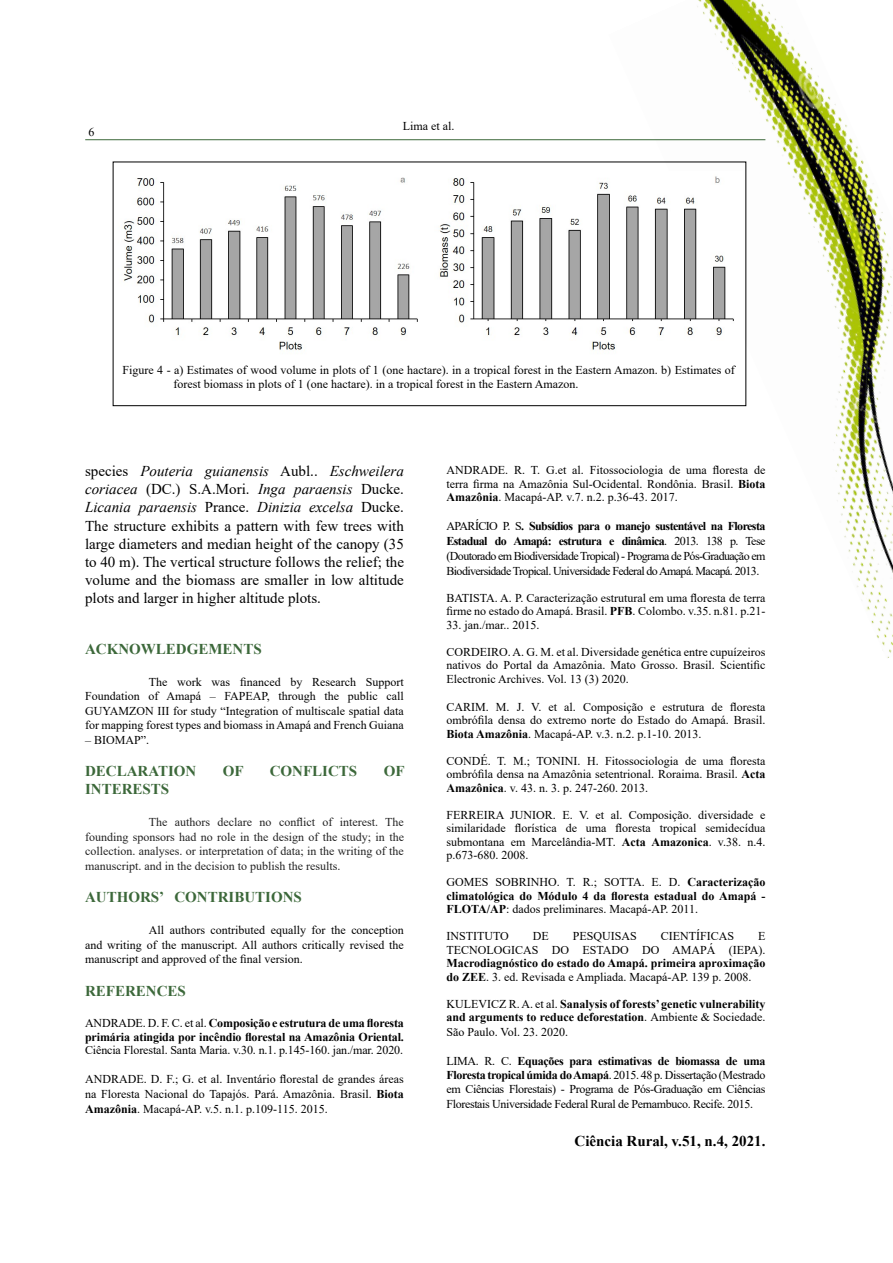
<style>
.page{position:relative;width:893px;height:1263px;background:#fff}
.page>*{position:absolute;margin:0;border:0;box-sizing:border-box;transform-origin:0 0}
.t1{font:15px/18px "Times New Roman";color:#000;text-align:justify}
.t2{font:700 15px "Times New Roman";color:#3c683a}
.t3{font:700 15px "Times New Roman";color:#000}
.t4{font:12px/13.5px "Times New Roman";color:#000;text-align:justify}
.t5{font:700 12px/13.5px "Times New Roman";color:#000}
.t6{font:12px/14.4px "Times New Roman";color:#222;text-align:justify}
.s1{font-style:italic}
.s2{font-weight:400}
.s3{font-weight:700}
</style>
<div class="page">
<img style="left:608px;top:0;width:285px;height:658px">
<hr style="left:85px;top:139px;width:680px;height:1px;background:#3c683a">
<img style="left:123px;top:172px;width:619px;height:190px">
<div style="left:113px;top:162px;width:633px;height:244px;border:1px solid #000"></div>
<p class="t4" style="left:88px;top:125px;width:7px">6</p>
<p class="t4" style="left:403px;top:119px;width:53px">Lima et al.</p>
<p class="t4" style="left:174px;top:362px;width:563px;line-height:14.4px;text-indent:-51px">Figure 4 - a) Estimates of wood volume in plots of 1 (one hactare). in a tropical forest in the Eastern Amazon. b) Estimates of forest biomass in plots of 1 (one hactare). in a tropical forest in the Eastern Amazon.</p>
<p class="t1" style="left:85px;top:462px;width:320px">species <span class="s1">Pouteria guianensis</span> Aubl.. <span class="s1">Eschweilera coriacea</span> (DC.) S.A.Mori. <span class="s1">Inga paraensis</span> Ducke.<br><span class="s1">Licania paraensis</span> Prance. <span class="s1">Dinizia excelsa</span> Ducke.<br>The structure exhibits a pattern with few trees with large diameters and median height of the canopy (35 to 40 m). The vertical structure follows the relief; the volume and the biomass are smaller in low altitude plots and larger in higher altitude plots.</p>
<p class="t2" style="left:85px;top:638px;width:178px">ACKNOWLEDGEMENTS</p>
<p class="t4" style="left:85px;top:674px;width:320px;line-height:14.4px;text-indent:64px">The work was financed by Research Support Foundation of Amapá – FAPEAP, through the public call GUYAMZON III for study “Integration of multiscale spatial data for mapping forest types and biomass in Amapá and French Guiana</p>
<p class="t4" style="left:85px;top:732px;width:65px">– BIOMAP”.</p>
<p class="t2" style="left:85px;top:760px;width:113px">DECLARATION</p>
<p class="t2" style="left:223px;top:760px;width:22px">OF</p>
<p class="t2" style="left:270px;top:760px;width:89px">CONFLICTS</p>
<p class="t2" style="left:384px;top:760px;width:22px">OF</p>
<p class="t2" style="left:85px;top:778px;width:86px">INTERESTS</p>
<p class="t6" style="left:85px;top:815px;width:320px;text-indent:64px">The authors declare no conflict of interest. The founding sponsors had no role in the design of the study; in the collection. analyses. or interpretation of data; in the writing of the manuscript. and in the decision to publish the results.</p>
<p class="t2" style="left:85px;top:886px;width:218px">AUTHORS’ CONTRIBUTIONS</p>
<p class="t4" style="left:85px;top:923px;width:320px;line-height:14.4px;text-indent:64px">All authors contributed equally for the conception and writing of the manuscript. All authors critically revised the manuscript and approved of the final version.</p>
<p class="t2" style="left:85px;top:980px;width:102px">REFERENCES</p>
<p class="t5" style="left:85px;top:1016px;width:320px"><span class="s2">ANDRADE. D. F. C. et al.</span> Composição e estrutura de uma floresta primária atingida por incêndio florestal na Amazônia Oriental.</p>
<p class="t4" style="left:85px;top:1043px;width:320px">Ciência Florestal. Santa Maria. v.30. n.1. p.145-160. jan./mar. 2020.</p>
<p class="t4" style="left:85px;top:1071px;width:320px;line-height:15px">ANDRADE. D. F.; G. et al. Inventário florestal de grandes áreas na Floresta Nacional do Tapajós. Pará. Amazônia. Brasil. <span class="s3">Biota Amazônia</span>. Macapá-AP. v.5. n.1. p.109-115. 2015.</p>
<p class="t4" style="left:446px;top:463px;width:320px">ANDRADE. R. T. G.et al. Fitossociologia de uma floresta de terra firma na Amazônia Sul-Ocidental. Rondônia. Brasil. <span class="s3">Biota Amazônia</span>. Macapá-AP. v.7. n.2. p.36-43. 2017.</p>
<p class="t4" style="left:446px;top:518px;width:320px;line-height:15px">APARÍCIO P. S<span class="s3">. Subsídios para o manejo sustentável na Floresta Estadual do Amapá: estrutura e dinâmica</span>. 2013. 138 p. Tese (Doutorado em Biodiversidade Tropical) - Programa de Pós-Graduação em Biodiversidade Tropical. Universidade Federal do Amapá. Macapá. 2013.</p>
<p class="t4" style="left:446px;top:591px;width:320px">BATISTA. A. P. Caracterização estrutural em uma floresta de terra firme no estado do Amapá. Brasil. <span class="s3">PFB</span>. Colombo. v.35. n.81. p.21-</p>
<p class="t4" style="left:446px;top:618px;width:94px">33. jan./mar.. 2015.</p>
<p class="t4" style="left:446px;top:645px;width:320px">CORDEIRO. A. G. M. et al. Diversidade genética entre cupuízeiros nativos do Portal da Amazônia. Mato Grosso. Brasil. Scientific Electronic Archives. Vol. 13 (3) 2020.</p>
<p class="t4" style="left:446px;top:700px;width:320px">CARIM. M. J. V. et al. Composição e estrutura de floresta ombrófila densa do extremo norte do Estado do Amapá. Brasil.<br><span class="s3">Biota Amazônia</span>. Macapá-AP. v.3. n.2. p.1-10. 2013.</p>
<p class="t4" style="left:446px;top:754px;width:320px">CONDÉ. T. M.; TONINI. H. Fitossociologia de uma floresta ombrófila densa na Amazônia setentrional. Roraima. Brasil. <span class="s3">Acta Amazônica</span>. v. 43. n. 3. p. 247-260. 2013.</p>
<p class="t4" style="left:446px;top:808px;width:320px">FERREIRA JUNIOR. E. V. et al. Composição. diversidade e similaridade florística de uma floresta tropical semidecídua submontana em Marcelândia-MT. <span class="s3">Acta Amazonica</span>. v.38. n.4. p.673-680. 2008.</p>
<p class="t5" style="left:446px;top:875px;width:320px;text-align:justify"><span class="s2">GOMES SOBRINHO. T. R.; SOTTA. E. D.</span> Caracterização climatológica do Módulo 4 da floresta estadual do Amapá - FLOTA/AP<span class="s2">: dados preliminares. Macapá-AP. 2011.</span></p>
<p class="t4" style="left:446px;top:929px;width:64px">INSTITUTO</p>
<p class="t4" style="left:533px;top:929px;width:17px">DE</p>
<p class="t4" style="left:573px;top:929px;width:66px">PESQUISAS</p>
<p class="t4" style="left:661px;top:929px;width:75px">CIENTÍFICAS</p>
<p class="t4" style="left:446px;top:929px;width:320px;text-align:right">E<br>TECNOLOGICAS DO ESTADO DO AMAPÁ (IEPA).</p>
<p class="t5" style="left:446px;top:956px;width:320px">Macrodiagnóstico do estado do Amapá. primeira aproximação do ZEE<span class="s2">. 3. ed. Revisada e Ampliada. Macapá-AP. 139 p. 2008.</span></p>
<p class="t5" style="left:446px;top:996px;width:320px;line-height:14px;text-align:justify"><span class="s2">KULEVICZ R. A. et al.</span> Sanalysis of forests’ genetic vulnerability and arguments to reduce deforestation<span class="s2">. Ambiente &amp; Sociedade.<br>São Paulo. Vol. 23. 2020.</span></p>
<p class="t4" style="left:446px;top:1053px;width:320px;line-height:14.4px">LIMA. R. C. <span class="s3">Equações para estimativas de biomassa de uma Floresta tropical úmida do Amapá</span>. 2015. 48 p. Dissertação (Mestrado em Ciências Florestais) - Programa de Pós-Graduação em Ciências Florestais Universidade Federal Rural de Pernambuco. Recife. 2015.</p>
<p class="t3" style="left:575px;top:1130px;width:192px">Ciência Rural, v.51, n.4, 2021.</p>
</div>
